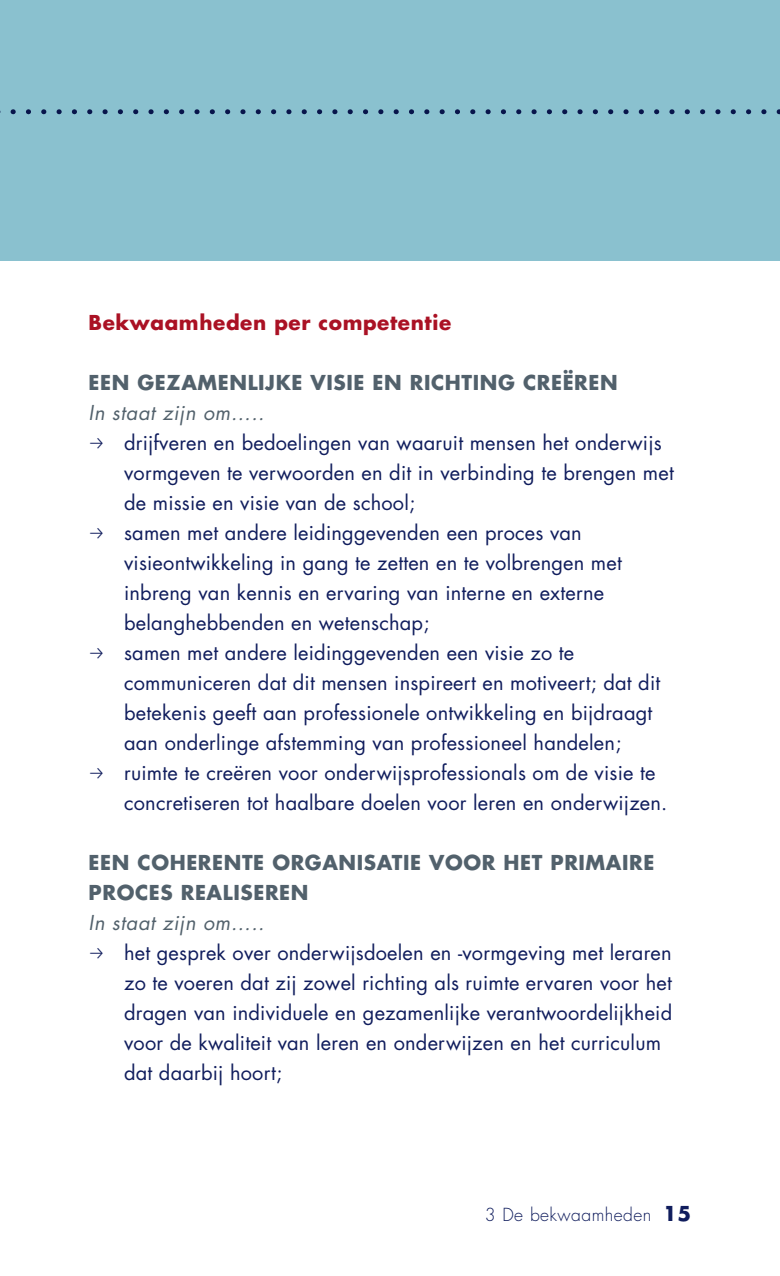
<style>
.page{position:relative;width:780px;height:1276px;background:#fff}
.page>*{position:absolute;margin:0;border:0;box-sizing:border-box;transform-origin:0 0}
.t1{font:20px/30px "Futura LT";letter-spacing:.01em;color:#101d5d}
.t2{font:700 20px/30px "Futura LT";letter-spacing:.03em;color:#52616c}
.t3{font:italic 20px "Futura LT";letter-spacing:.03em;color:#52616c}
.t4{font:700 20px "Futura LT";letter-spacing:.03em;color:#aa1124}
.t5{font:300 17.5px "Futura LT";letter-spacing:.025em;color:#101d5d}
.s1{font-weight:700;font-size:20px}
</style>
<div class="page">
<div style="left:0;top:0;width:780px;height:261px;background:#8ac1cf"></div>
<p class="t4" style="left:89px;top:309px;width:364px">Bekwaamheden per competentie</p>
<p class="t2" style="left:89px;top:367px;width:530px">EEN GEZAMENLIJKE VISIE EN RICHTING CREËREN</p>
<p class="t3" style="left:89px;top:400px;width:177px">In staat zijn om…..</p>
<p class="t1" style="left:124px;top:428px;width:551px">drijfveren en bedoelingen van waaruit mensen het onderwijs vormgeven te verwoorden en dit in verbinding te brengen met de missie en visie van de school;<br>samen met andere leidinggevenden een proces van visieontwikkeling in gang te zetten en te volbrengen met inbreng van kennis en ervaring van interne en externe belanghebbenden en wetenschap;<br>samen met andere leidinggevenden een visie zo te communiceren dat dit mensen inspireert en motiveert; dat dit betekenis geeft aan professionele ontwikkeling en bijdraagt aan onderlinge afstemming van professioneel handelen; ruimte te creëren voor onderwijsprofessionals om de visie te concretiseren tot haalbare doelen voor leren en onderwijzen.</p>
<p class="t2" style="left:89px;top:847px;width:567px">EEN COHERENTE ORGANISATIE VOOR HET PRIMAIRE<br>PROCES REALISEREN</p>
<p class="t3" style="left:89px;top:910px;width:177px">In staat zijn om…..</p>
<p class="t1" style="left:124px;top:938px;width:549px">het gesprek over onderwijsdoelen en -vormgeving met leraren zo te voeren dat zij zowel richting als ruimte ervaren voor het dragen van individuele en gezamenlijke verantwoordelijkheid voor de kwaliteit van leren en onderwijzen en het curriculum dat daarbij hoort;</p>
<p class="t5" style="left:484px;top:1204px;width:208px">3 De bekwaamheden <span class="s1">15</span></p>
</div>
